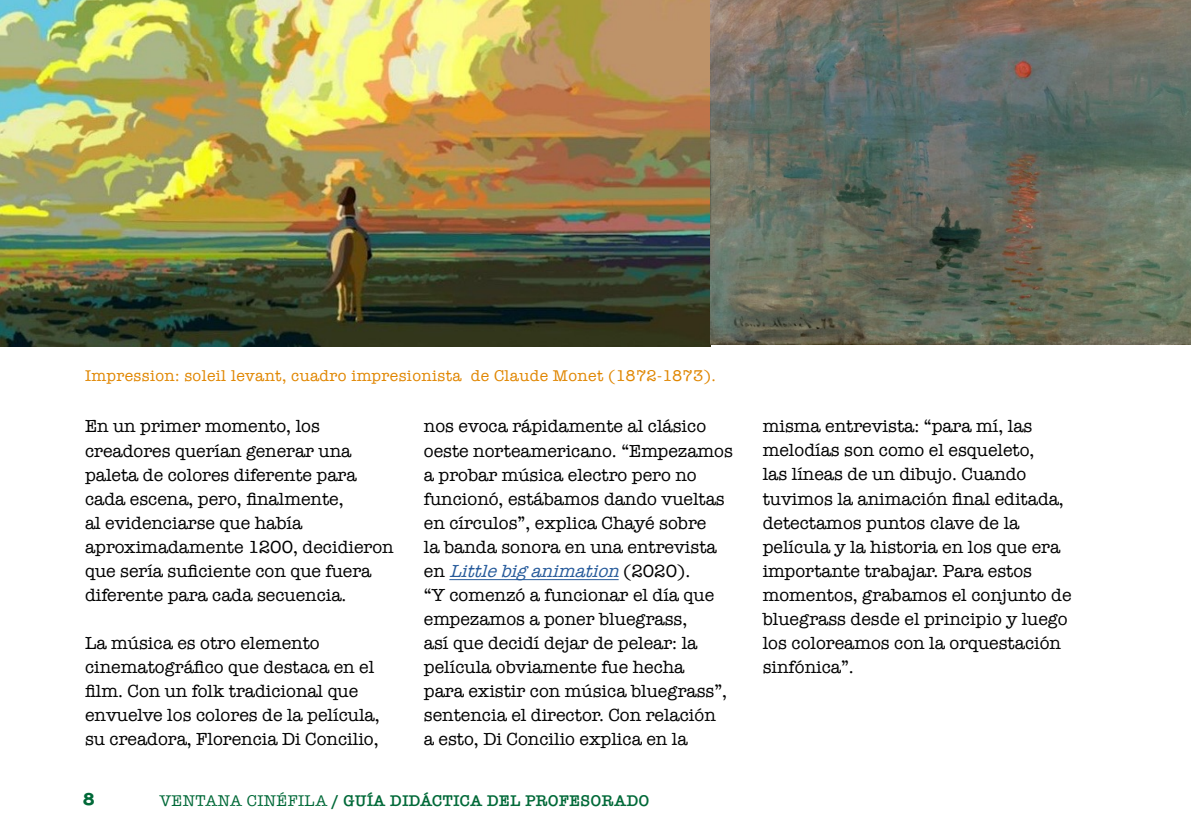
<style>
.page{position:relative;width:1191px;height:840px;background:#fff}
.page>*{position:absolute;margin:0;border:0;box-sizing:border-box;transform-origin:0 0}
.t1{font:18px/24px "American Typewriter";color:#000}
.t2{font:16px "American Typewriter";letter-spacing:.025em;color:#e08600}
.t3{font:600 16px "American Typewriter";letter-spacing:.025em;color:#016938}
.s1{font-style:italic;color:#275b9b}
.s2{font-weight:400}
</style>
<div class="page">
<img style="left:0;top:0;width:1191px;height:346px">
<hr style="left:449px;top:579px;width:169px;height:1px;background:#275b9b">
<p class="t2" style="left:85px;top:363px;width:632px">Impression: soleil levant, cuadro impresionista de Claude Monet (1872-1873).</p>
<p class="t1" style="left:85px;top:413px;width:310px">En un primer momento, los creadores querían generar una paleta de colores diferente para cada escena, pero, finalmente,<br>al evidenciarse que había aproximadamente 1200, decidieron que sería suficiente con que fuera diferente para cada secuencia.</p>
<p class="t1" style="left:85px;top:629px;width:296px">La música es otro elemento cinematográfico que destaca en el film. Con un folk tradicional que envuelve los colores de la película, su creadora, Florencia Di Concilio,</p>
<p class="t1" style="left:424px;top:413px;width:310px">nos evoca rápidamente al clásico oeste norteamericano. “Empezamos a probar música electro pero no funcionó, estábamos dando vueltas en círculos”, explica Chayé sobre<br>la banda sonora en una entrevista<br>e n <span class="s1">Littlebiganimation</span>( 2 0 2 0 ) .<br>“Y comenzó a funcionar el día que empezamos a poner bluegrass,<br>así que decidí dejar de pelear: la película obviamente fue hecha<br>para existir con música bluegrass”, sentencia el director. Con relación<br>a esto, Di Concilio explica en la</p>
<p class="t1" style="left:762px;top:413px;width:310px">misma entrevista: “para mí, las melodías son como el esqueleto,<br>las líneas de un dibujo. Cuando tuvimos la animación final editada, detectamos puntos clave de la película y la historia en los que era importante trabajar. Para estos momentos, grabamos el conjunto de bluegrass desde el principio y luego los coloreamos con la orquestación sinfónica”.</p>
<p class="t3" style="left:160px;top:787px;width:491px"><span class="s2">VENTANA CINÉFILA</span> / GUÍA DIDÁCTICA DEL PROFESORADO</p>
</div>
